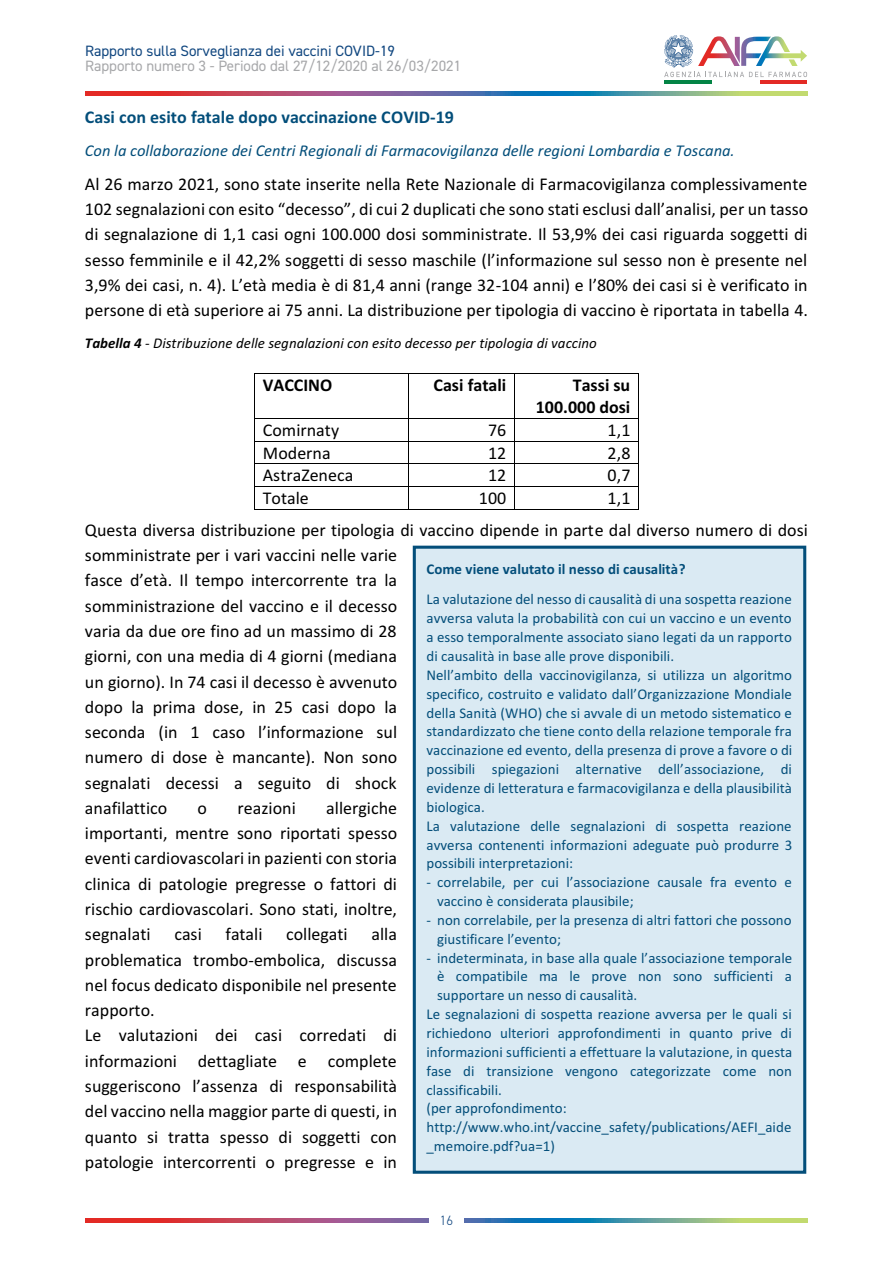
<style>
.page{position:relative;width:893px;height:1263px;background:#fff}
.page>*{position:absolute;margin:0;border:0;box-sizing:border-box;transform-origin:0 0}
.t1{font:18px/25.3px "Calibri";color:#000;text-align:justify}
.t2{font:700 18px "Calibri";color:#034e7a}
.t3{font:700 18px/21.9px "Calibri";color:#000;text-align:right}
.t4{font:italic 16.5px "Calibri";color:#034e7a}
.t5{font:15px/18.9px "Calibri";color:#034e7a}
.t6{font:italic 15px "Calibri";color:#000}
.t7{font:15px "DIN2014";color:#a7a8aa}
.t8{font:15px "DIN2014";color:#114780}
.t9{font:700 15px "Calibri";color:#034e7a}
.t10{font:300 13.5px "DIN2014";color:#114780}
.s1{font-weight:700}
</style>
<div class="page">
<hr style="left:254px;top:373px;width:385px;height:1px;background:#000">
<hr style="left:254px;top:374px;width:1px;height:44px;background:#000">
<hr style="left:408px;top:374px;width:1px;height:44px;background:#000">
<hr style="left:514px;top:374px;width:1px;height:44px;background:#000">
<hr style="left:638px;top:374px;width:1px;height:44px;background:#000">
<hr style="left:254px;top:418px;width:385px;height:1px;background:#000">
<hr style="left:254px;top:441px;width:385px;height:1px;background:#000">
<hr style="left:254px;top:464px;width:385px;height:1px;background:#000">
<hr style="left:254px;top:486px;width:385px;height:1px;background:#000">
<svg style="left:254px;top:419px;width:1px;height:90px"></svg>
<hr style="left:254px;top:509px;width:154px;height:1px;background:#000">
<svg style="left:408px;top:419px;width:1px;height:91px"></svg>
<hr style="left:409px;top:509px;width:105px;height:1px;background:#000">
<svg style="left:514px;top:419px;width:1px;height:91px"></svg>
<hr style="left:515px;top:509px;width:123px;height:1px;background:#000">
<svg style="left:638px;top:419px;width:1px;height:91px"></svg>
<div style="left:414px;top:547px;width:391px;height:625px;background:#daeaf3"></div>
<div style="left:413px;top:546px;width:393px;height:628px;border:3px solid #034e7a"></div>
<svg style="left:664px;top:35px;width:143px;height:42px"></svg>
<hr style="left:759px;top:80px;width:48px;height:4px;background:#e32a25">
<hr style="left:664px;top:80px;width:48px;height:4px;background:#038445">
<svg style="left:85px;top:1218px;width:723px;height:4px;background:#8d737e"></svg>
<div style="left:429px;top:1212px;width:34px;height:17px;background:#fff"></div>
<svg style="left:85px;top:91px;width:723px;height:5px;background:#8b7380"></svg>
<p class="t8" style="left:85px;top:46px;width:311px">Rapporto sulla Sorveglianza dei vaccini COVID-19</p>
<p class="t7" style="left:85px;top:61px;width:378px">Rapporto numero 3 - Periodo dal 27/12/2020 al 26/03/2021</p>
<p class="t2" style="left:85px;top:111px;width:371px">Casi con esito fatale dopo vaccinazione COVID-19</p>
<p class="t4" style="left:85px;top:145px;width:651px">Con la collaborazione dei Centri Regionali di Farmacovigilanza delle regioni Lombardia e Toscana.</p>
<p class="t1" style="left:85px;top:173px;width:725px">Al 26 marzo 2021, sono state inserite nella Rete Nazionale di Farmacovigilanza complessivamente 102 segnalazioni con esito “decesso”, di cui 2 duplicati che sono stati esclusi dall’analisi, per un tasso di segnalazione di 1,1 casi ogni 100.000 dosi somministrate. Il 53,9% dei casi riguarda soggetti di sesso femminile e il 42,2% soggetti di sesso maschile (l’informazione sul sesso non è presente nel 3,9% dei casi, n. 4). L’età media è di 81,4 anni (range 32-104 anni) e l’80% dei casi si è verificato in persone di età superiore ai 75 anni. La distribuzione per tipologia di vaccino è riportata in tabella 4.</p>
<p class="t6" style="left:85px;top:337px;width:513px"><span class="s1">Tabella 4</span> - Distribuzione delle segnalazioni con esito decesso per tipologia di vaccino</p>
<p class="t3" style="left:263px;top:376px;width:71px">VACCINO</p>
<p class="t3" style="left:434px;top:376px;width:74px">Casi fatali</p>
<p class="t3" style="left:536px;top:376px;width:96px">Tassi su<br>100.000 dosi</p>
<p class="t1" style="left:263px;top:419px;width:78px">Comirnaty</p>
<p class="t1" style="left:488px;top:419px;width:20px">76</p>
<p class="t1" style="left:608px;top:419px;width:24px">1,1</p>
<p class="t1" style="left:263px;top:442px;width:69px">Moderna</p>
<p class="t1" style="left:488px;top:442px;width:20px">12</p>
<p class="t1" style="left:608px;top:442px;width:24px">2,8</p>
<p class="t1" style="left:263px;top:464px;width:92px">AstraZeneca</p>
<p class="t1" style="left:488px;top:464px;width:20px">12</p>
<p class="t1" style="left:608px;top:464px;width:24px">0,7</p>
<p class="t1" style="left:263px;top:487px;width:48px">Totale</p>
<p class="t1" style="left:479px;top:487px;width:29px">100</p>
<p class="t1" style="left:85px;top:484px;width:724px;line-height:31.7px;text-indent:523px">1,1<br>Questa diversa distribuzione per tipologia di vaccino dipende in parte dal diverso numero di dosi</p>
<p class="t1" style="left:85px;top:544px;width:314px">somministrate per i vari vaccini nelle varie fasce d’età. Il tempo intercorrente tra la somministrazione del vaccino e il decesso varia da due ore fino ad un massimo di 28 giorni, con una media di 4 giorni (mediana un giorno). In 74 casi il decesso è avvenuto dopo la prima dose, in 25 casi dopo la seconda (in 1 caso l’informazione sul numero di dose è mancante). Non sono segnalati decessi a seguito di shock anafilattico</p>
<p class="t9" style="left:426px;top:563px;width:261px">Come viene valutato il nesso di causalità?</p>
<p class="t5" style="left:426px;top:591px;width:367px">La valutazione del nesso di causalità di una sospetta reazione avversa valuta la probabilità con cui un vaccino e un evento a esso temporalmente associato siano legati da un rapporto di causalità in base alle prove disponibili.<br>Nell’ambito della vaccinovigilanza, si utilizza un algoritmo specifico, costruito e validato dall’Organizzazione Mondiale della Sanità (WHO) che si avvale di un metodo sistematico e standardizzato che tiene conto della relazione temporale fra vaccinazione ed evento, della presenza di prove a favore o di possibili spiegazioni alternative dell’associazione, di evidenze di letteratura e farmacovigilanza e della plausibilità biologica.<br>La valutazione delle segnalazioni di sospetta reazione avversa contenenti informazioni adeguate può produrre 3 possibili interpretazioni:</p>
<p class="t5" style="left:437px;top:874px;width:356px;text-indent:-11px">- correlabile, per cui l’associazione causale fra evento e vaccino è considerata plausibile;</p>
<p class="t5" style="left:437px;top:912px;width:356px;text-indent:-11px">- non correlabile, per la presenza di altri fattori che possono giustificare l’evento;</p>
<p class="t5" style="left:426px;top:949px;width:367px">- indeterminata, in base alla quale l’associazione temporale</p>
<p class="t5" style="left:437px;top:968px;width:356px">è compatibile ma le prove non sono sufficienti a</p>
<p class="t5" style="left:437px;top:987px;width:202px">supportare un nesso di causalità.</p>
<p class="t5" style="left:426px;top:1006px;width:367px">Le segnalazioni di sospetta reazione avversa per le quali si</p>
<p class="t5" style="left:426px;top:1025px;width:367px">richiedono ulteriori approfondimenti in quanto prive di</p>
<p class="t5" style="left:426px;top:1044px;width:367px">informazioni sufficienti a effettuare la valutazione, in questa</p>
<p class="t5" style="left:426px;top:1062px;width:367px">fase di transizione vengono categorizzate come non</p>
<p class="t5" style="left:426px;top:1081px;width:77px">classificabili.</p>
<p class="t5" style="left:426px;top:1100px;width:142px">(per approfondimento:</p>
<p class="t5" style="left:426px;top:1119px;width:367px">http://www.who.int/vaccine_safety/publications/AEFI_aide</p>
<p class="t5" style="left:426px;top:1138px;width:130px">_memoire.pdf?ua=1)</p>
<p class="t1" style="left:85px;top:797px;width:314px;text-indent:241px">allergiche importanti, mentre sono riportati spesso eventi cardiovascolari in pazienti con storia clinica di patologie pregresse o fattori di rischio cardiovascolari. Sono stati, inoltre, segnalati</p>
<p class="t1" style="left:198px;top:797px;width:11px">o</p>
<p class="t1" style="left:237px;top:797px;width:60px">reazioni</p>
<p class="t1" style="left:174px;top:923px;width:29px">casi</p>
<p class="t1" style="left:226px;top:923px;width:38px">fatali</p>
<p class="t1" style="left:286px;top:923px;width:63px">collegati</p>
<p class="t1" style="left:85px;top:923px;width:314px;text-align:left;text-indent:287px">alla problematica trombo-embolica, discussa nel focus dedicato disponibile nel presente rapporto.<br>Le valutazioni dei casi corredati di informazioni dettagliate e complete suggeriscono l’assenza di responsabilità del vaccino nella maggior parte di questi, in quanto si tratta spesso di soggetti con patologie intercorrenti o pregresse e in</p>
<p class="t10" style="left:440px;top:1216px;width:15px">16</p>
</div>
